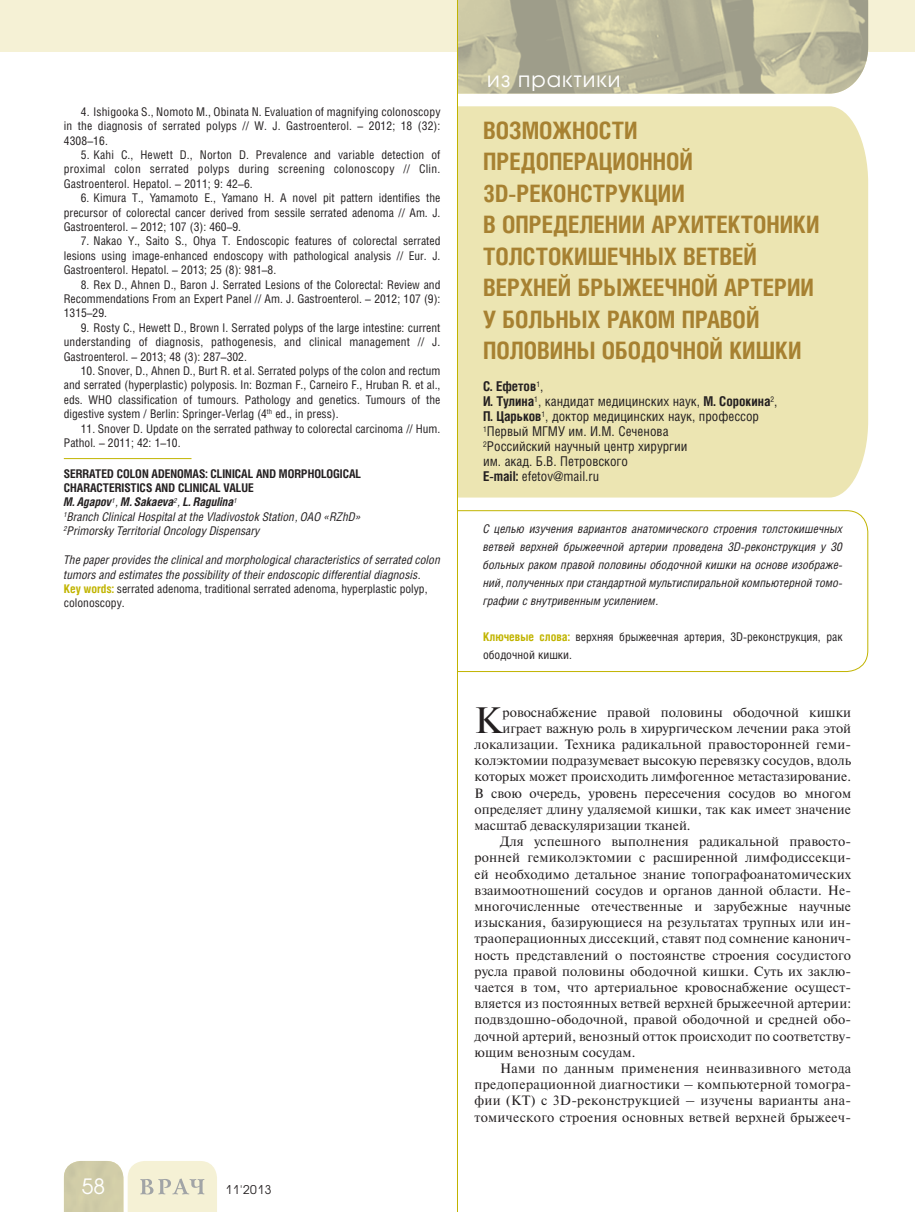
<style>
.page{position:relative;width:915px;height:1212px;background:#fff}
.page>*{position:absolute;margin:0;border:0;box-sizing:border-box;transform-origin:0 0}
.t1{font:36.6px "Newton C";color:#231f20}
.t2{font:700 24px/31.5px "Helios Cond";color:#a78131}
.t3{font:21px "Avant Garde Gothic C";letter-spacing:.05em;color:#fff}
.t4{font:13.5px "Newton C";letter-spacing:.01em;color:#231f20}
.t5{font:13.5px/15px "Helios Cond";color:#231f20}
.t6{font:12px/14.4px "Helios Cond";color:#231f20;text-align:justify}
.t7{font:italic 12px/14.4px "Helios Cond";color:#231f20}
.t8{font:12px "Avant Garde Gothic C";letter-spacing:.05em;color:#231f20}
.s1{font-weight:700;font-style:normal}
.s2{font-weight:700}
.s3{font-weight:700;font-style:normal;color:#c1b400}
.s4{font-style:normal}
.s5{font-weight:700;color:#c1b400}
</style>
<div class="page">
<div style="left:0;top:0;width:914px;height:51px;background:#f5f1d5"></div>
<svg style="left:64px;top:1161px;width:153px;height:51px;background:#e3e0c3"></svg>
<hr style="left:64px;top:458px;width:127px;height:1px;background:#c1b400">
<div style="left:458px;top:106px;width:409px;height:391px;background:#ece5b2"></div>
<svg style="left:458px;top:510px;width:410px;height:162px"></svg>
<svg style="left:458px;top:0;width:371px;height:94px;background:#bab79a"></svg>
<img style="left:829px;top:0;width:38px;height:94px">
<hr style="left:457px;top:0;width:1px;height:1212px;background:#c1b400">
<p class="t6" style="left:64px;top:106px;width:378px;text-indent:17px">4. Ishigooka S., Nomoto M., Obinata N. Evaluation of magnifying colonoscopy in the diagnosis of serrated polyps // W. J. Gastroenterol. – 2012; 18 (32):<br>4308–16.</p>
<p class="t6" style="left:64px;top:149px;width:378px;text-indent:17px">5. Kahi C., Hewett D., Norton D. Prevalence and variable detection of proximal colon serrated polyps during screening colonoscopy // Clin.<br>Gastroenterol. Hepatol. – 2011; 9: 42–6.</p>
<p class="t6" style="left:64px;top:192px;width:378px;text-indent:17px">6. Kimura T., Yamamoto E., Yamano H. A novel pit pattern identifies the precursor of colorectal cancer derived from sessile serrated adenoma // Am. J.<br>Gastroenterol. – 2012; 107 (3): 460–9.</p>
<p class="t6" style="left:64px;top:235px;width:378px;text-indent:17px">7. Nakao Y., Saito S., Ohya T. Endoscopic features of colorectal serrated lesions using image-enhanced endoscopy with pathological analysis // Eur. J.<br>Gastroenterol. Hepatol. – 2013; 25 (8): 981–8.</p>
<p class="t6" style="left:64px;top:278px;width:378px;text-indent:17px">8. Rex D., Ahnen D., Baron J. Serrated Lesions of the Colorectal: Review and Recommendations From an Expert Panel // Am. J. Gastroenterol. – 2012; 107 (9):<br>1315–29.</p>
<p class="t6" style="left:64px;top:322px;width:378px;text-indent:17px">9. Rosty C., Hewett D., Brown I. Serrated polyps of the large intestine: current understanding of diagnosis, pathogenesis, and clinical management // J.<br>Gastroenterol. – 2013; 48 (3): 287–302.</p>
<p class="t6" style="left:64px;top:365px;width:378px;text-indent:17px">10. Snover, D., Ahnen D., Burt R. et al. Serrated polyps of the colon and rectum and serrated (hyperplastic) polyposis. In: Bozman F., Carneiro F., Hruban R. et al., eds. WHO classification of tumours. Pathology and genetics. Tumours of the digestive system / Berlin: Springer-Verlag (4<sup>th</sup> ed., in press).</p>
<p class="t6" style="left:64px;top:422px;width:378px;text-indent:17px">11. Snover D. Update on the serrated pathway to colorectal carcinoma // Hum.<br>Pathol. – 2011; 42: 1–10.</p>
<p class="t7" style="left:64px;top:467px;width:299px"><span class="s1">SERRATED COLON ADENOMAS: CLINICAL AND MORPHOLOGICAL CHARACTERISTICS AND CLINICAL VALUE<br></span><span class="s2">M. Agapov</span><sup>1</sup>, <span class="s2">M. Sakaeva</span><sup>2</sup>, <span class="s2">L. Ragulina</span><sup>1<br>1</sup>Branch Clinical Hospital at the Vladivostok Station, OAO «RZhD» <sup>2</sup>Primorsky Territorial Oncology Dispensary</p>
<p class="t7" style="left:64px;top:554px;width:378px">The paper provides the clinical and morphological characteristics of serrated colon tumors and estimates the possibility of their endoscopic differential diagnosis.<br><span class="s3">Key words:</span> <span class="s4">serrated adenoma, traditional serrated adenoma, hyperplastic polyp, colonoscopy.</span></p>
<h3 class="t3" style="left:82px;top:1177px;width:25px">58</h3>
<p class="t8" style="left:225px;top:1184px;width:47px">11'2013</p>
<h3 class="t3" style="left:487px;top:70px;width:135px">из практики</h3>
<h2 class="t2" style="left:483px;top:117px;width:338px">ВОЗМОЖНОСТИ<br>ПРЕДОПЕРАЦИОННОЙ<br>3D-РЕКОНСТРУКЦИИ<br>В ОПРЕДЕЛЕНИИ АРХИТЕКТОНИКИ<br>ТОЛСТОКИШЕЧНЫХ ВЕТВЕЙ<br>ВЕРХНЕЙ БРЫЖЕЕЧНОЙ АРТЕРИИ<br>У БОЛЬНЫХ РАКОМ ПРАВОЙ<br>ПОЛОВИНЫ ОБОДОЧНОЙ КИШКИ</h2>
<p class="t5" style="left:483px;top:380px;width:296px"><span class="s2">С. Ефетов</span><sup>1</sup>,<br><span class="s2">И. Тулина</span><sup>1</sup>, кандидат медицинских наук, <span class="s2">М. Сорокина</span><sup>2</sup>, <span class="s2">П. Царьков</span><sup>1</sup>, доктор медицинских наук, профессор <sup>1</sup>Первый МГМУ им. И.М. Сеченова<br><sup>2</sup>Российский научный центр хирургии<br>им. акад. Б.В. Петровского<br><span class="s2">E-mail:</span> efetov@mail.ru</p>
<p class="t7" style="left:483px;top:521px;width:361px;line-height:18px;text-align:justify">С целью изучения вариантов анатомического строения толстокишечных ветвей верхней брыжеечной артерии проведена 3D-реконструкция у 30 больных раком правой половины ободочной кишки на основе изображе&shy;ний, полученных при стандартной мультиспиральной компьютерной томо&shy;графии с внутривенным усилением.</p>
<p class="t6" style="left:483px;top:629px;width:361px;line-height:18px"><span class="s5">Ключевые слова:</span> верхняя брыжеечная артерия, 3D-реконструкция, рак ободочной кишки.</p>
<h1 class="t1" style="left:474px;top:707px;width:30px">К</h1>
<p class="t4" style="left:502px;top:707px;width:350px">ровоснабжение правой половины ободочной кишки</p>
<p class="t4" style="left:502px;top:723px;width:350px">играет важную роль в хирургическом лечении рака этой</p>
<p class="t4" style="left:474px;top:739px;width:378px">локализации. Техника радикальной правосторонней геми-</p>
<p class="t4" style="left:474px;top:755px;width:378px">колэктомии подразумевает высокую перевязку сосудов, вдоль</p>
<p class="t4" style="left:474px;top:772px;width:378px">которых может происходить лимфогенное метастазирование.</p>
<p class="t4" style="left:474px;top:788px;width:378px">В свою очередь, уровень пересечения сосудов во многом</p>
<p class="t4" style="left:474px;top:804px;width:378px">определяет длину удаляемой кишки, так как имеет значение</p>
<p class="t4" style="left:474px;top:820px;width:217px">масштаб деваскуляризации тканей.</p>
<p class="t4" style="left:500px;top:836px;width:352px">Для успешного выполнения радикальной правосто-</p>
<p class="t4" style="left:474px;top:853px;width:378px">ронней гемиколэктомии с расширенной лимфодиссекци-</p>
<p class="t4" style="left:474px;top:869px;width:378px">ей необходимо детальное знание топографоанатомических</p>
<p class="t4" style="left:474px;top:885px;width:378px">взаимоотношений сосудов и органов данной области. Не-</p>
<p class="t4" style="left:474px;top:901px;width:378px">многочисленные отечественные и зарубежные научные</p>
<p class="t4" style="left:474px;top:917px;width:378px">изыскания, базирующиеся на результатах трупных или ин-</p>
<p class="t4" style="left:474px;top:934px;width:378px">траоперационных диссекций, ставят под сомнение канонич-</p>
<p class="t4" style="left:474px;top:950px;width:378px">ность представлений о постоянстве строения сосудистого</p>
<p class="t4" style="left:474px;top:966px;width:378px">русла правой половины ободочной кишки. Суть их заклю-</p>
<p class="t4" style="left:474px;top:982px;width:378px">чается в том, что артериальное кровоснабжение осущест-</p>
<p class="t4" style="left:474px;top:998px;width:378px">вляется из постоянных ветвей верхней брыжеечной артерии:</p>
<p class="t4" style="left:474px;top:1015px;width:378px">подвздошно-ободочной, правой ободочной и средней обо-</p>
<p class="t4" style="left:474px;top:1031px;width:378px">дочной артерий, венозный отток происходит по соответству-</p>
<p class="t4" style="left:474px;top:1047px;width:162px">ющим венозным сосудам.</p>
<p class="t4" style="left:500px;top:1063px;width:352px">Нами по данным применения неинвазивного метода</p>
<p class="t4" style="left:474px;top:1079px;width:378px">предоперационной диагностики – компьютерной томогра-</p>
<p class="t4" style="left:474px;top:1096px;width:378px">фии (КТ) с 3D-реконструкцией – изучены варианты ана-</p>
<p class="t4" style="left:474px;top:1112px;width:378px">томического строения основных ветвей верхней брыжееч-</p>
</div>
